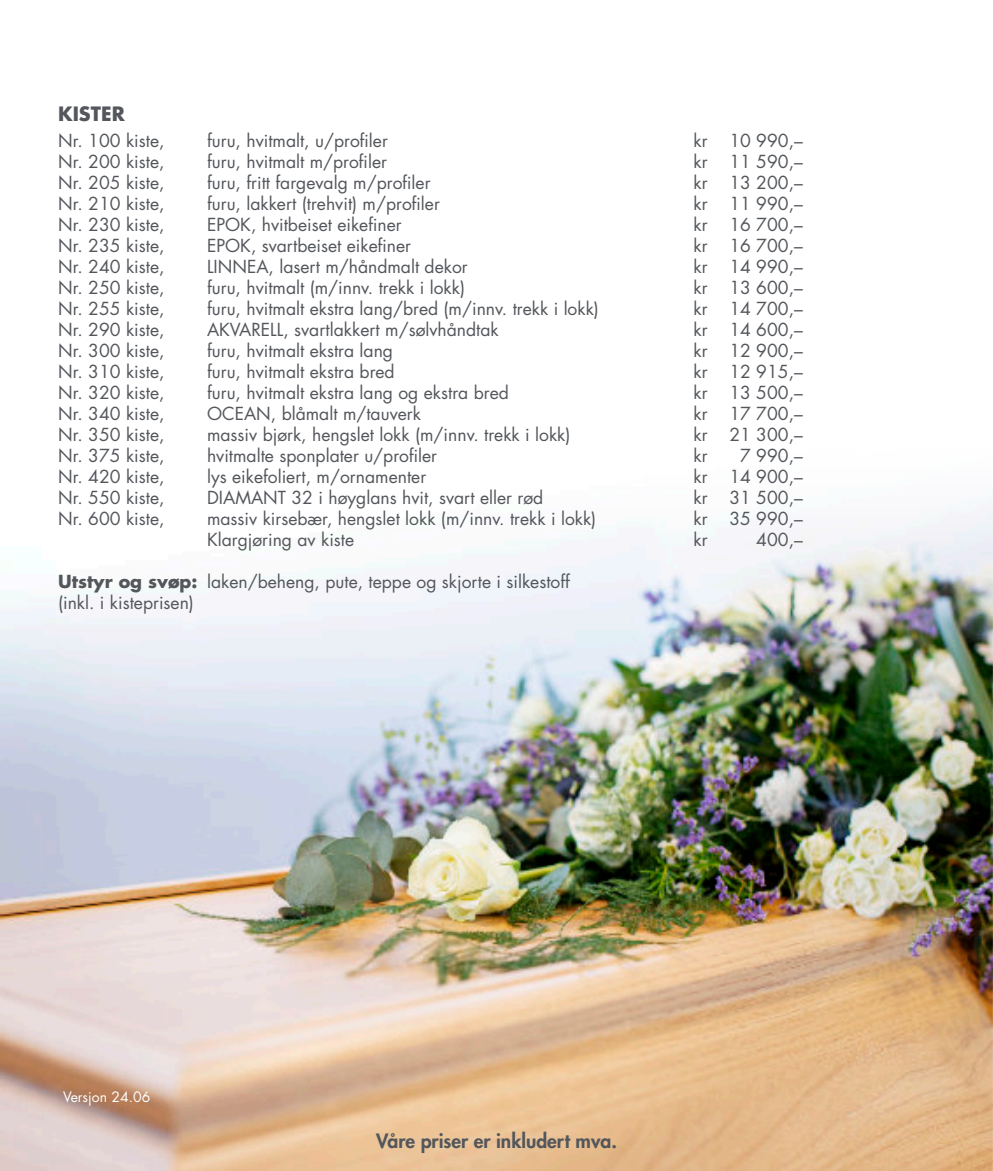
<style>
.page{position:relative;width:993px;height:1171px;background:#fff}
.page>*{position:absolute;margin:0;border:0;box-sizing:border-box;transform-origin:0 0}
.t1{font:800 19.25px "Futura Std";color:#53565b}
.t2{font:700 19.25px "Futura Std";color:#53565b}
.t3{font:17.5px "Futura Std";color:#53565b}
.t4{font:700 17.5px "Futura Std";color:#53565b}
.t5{font:14px "Futura Std";color:#fff}
</style>
<div class="page">
<img style="left:0;top:548px;width:992px;height:623px">
<p class="t2" style="left:58px;top:105px;width:68px">KISTER</p>
<p class="t3" style="left:58px;top:133px;width:108px">Nr. 100 kiste,</p>
<p class="t3" style="left:207px;top:133px;width:182px">furu, hvitmalt, u/profiler</p>
<p class="t3" style="left:693px;top:133px;width:111px">kr 10 990,–</p>
<p class="t3" style="left:58px;top:154px;width:108px">Nr. 200 kiste,</p>
<p class="t3" style="left:207px;top:154px;width:181px">furu, hvitmalt m/profiler</p>
<p class="t3" style="left:693px;top:154px;width:111px">kr 11 590,–</p>
<p class="t3" style="left:58px;top:175px;width:108px">Nr. 205 kiste,</p>
<p class="t3" style="left:207px;top:175px;width:225px">furu, fritt fargevalg m/profiler</p>
<p class="t3" style="left:693px;top:175px;width:111px">kr 13 200,–</p>
<p class="t3" style="left:58px;top:196px;width:108px">Nr. 210 kiste,</p>
<p class="t3" style="left:207px;top:196px;width:234px">furu, lakkert (trehvit) m/profiler</p>
<p class="t3" style="left:693px;top:196px;width:111px">kr 11 990,–</p>
<p class="t3" style="left:58px;top:217px;width:108px">Nr. 230 kiste,</p>
<p class="t3" style="left:207px;top:217px;width:196px">EPOK, hvitbeiset eikefiner</p>
<p class="t3" style="left:693px;top:217px;width:111px">kr 16 700,–</p>
<p class="t3" style="left:58px;top:238px;width:108px">Nr. 235 kiste,</p>
<p class="t3" style="left:207px;top:238px;width:205px">EPOK, svartbeiset eikefiner</p>
<p class="t3" style="left:693px;top:238px;width:111px">kr 16 700,–</p>
<p class="t3" style="left:58px;top:259px;width:108px">Nr. 240 kiste,</p>
<p class="t3" style="left:207px;top:259px;width:262px">LINNEA, lasert m/håndmalt dekor</p>
<p class="t3" style="left:693px;top:259px;width:111px">kr 14 990,–</p>
<p class="t3" style="left:58px;top:280px;width:108px">Nr. 250 kiste,</p>
<p class="t3" style="left:207px;top:280px;width:259px">furu, hvitmalt (m/innv. trekk i lokk)</p>
<p class="t3" style="left:693px;top:280px;width:111px">kr 13 600,–</p>
<p class="t3" style="left:58px;top:301px;width:108px">Nr. 255 kiste,</p>
<p class="t3" style="left:207px;top:301px;width:393px">furu, hvitmalt ekstra lang/bred (m/innv. trekk i lokk)</p>
<p class="t3" style="left:693px;top:301px;width:111px">kr 14 700,–</p>
<p class="t3" style="left:58px;top:322px;width:108px">Nr. 290 kiste,</p>
<p class="t3" style="left:207px;top:322px;width:293px">AKVARELL, svartlakkert m/sølvhåndtak</p>
<p class="t3" style="left:693px;top:322px;width:111px">kr 14 600,–</p>
<p class="t3" style="left:58px;top:343px;width:108px">Nr. 300 kiste,</p>
<p class="t3" style="left:207px;top:343px;width:187px">furu, hvitmalt ekstra lang</p>
<p class="t3" style="left:693px;top:343px;width:111px">kr 12 900,–</p>
<p class="t3" style="left:58px;top:364px;width:108px">Nr. 310 kiste,</p>
<p class="t3" style="left:207px;top:364px;width:189px">furu, hvitmalt ekstra bred</p>
<p class="t3" style="left:693px;top:364px;width:111px">kr 12 915,–</p>
<p class="t3" style="left:58px;top:385px;width:108px">Nr. 320 kiste,</p>
<p class="t3" style="left:207px;top:385px;width:303px">furu, hvitmalt ekstra lang og ekstra bred</p>
<p class="t3" style="left:693px;top:385px;width:111px">kr 13 500,–</p>
<p class="t3" style="left:58px;top:406px;width:108px">Nr. 340 kiste,</p>
<p class="t3" style="left:207px;top:406px;width:215px">OCEAN, blåmalt m/tauverk</p>
<p class="t3" style="left:693px;top:406px;width:111px">kr 17 700,–</p>
<p class="t3" style="left:58px;top:427px;width:108px">Nr. 350 kiste,</p>
<p class="t3" style="left:207px;top:427px;width:365px">massiv bjørk, hengslet lokk (m/innv. trekk i lokk)</p>
<p class="t3" style="left:693px;top:427px;width:111px">kr 21 300,–</p>
<p class="t3" style="left:58px;top:448px;width:108px">Nr. 375 kiste,</p>
<p class="t3" style="left:207px;top:448px;width:231px">hvitmalte sponplater u/profiler</p>
<p class="t3" style="left:693px;top:448px;width:16px">kr</p>
<p class="t3" style="left:739px;top:448px;width:64px">7 990,–</p>
<p class="t3" style="left:58px;top:469px;width:108px">Nr. 420 kiste,</p>
<p class="t3" style="left:207px;top:469px;width:220px">lys eikefoliert, m/ornamenter</p>
<p class="t3" style="left:693px;top:469px;width:111px">kr 14 900,–</p>
<p class="t3" style="left:58px;top:490px;width:108px">Nr. 550 kiste,</p>
<p class="t3" style="left:207px;top:490px;width:337px">DIAMANT 32 i høyglans hvit, svart eller rød</p>
<p class="t3" style="left:693px;top:490px;width:111px">kr 31 500,–</p>
<p class="t3" style="left:58px;top:511px;width:108px">Nr. 600 kiste,</p>
<p class="t3" style="left:207px;top:511px;width:390px">massiv kirsebær, hengslet lokk (m/innv. trekk i lokk)</p>
<p class="t3" style="left:693px;top:511px;width:111px">kr 35 990,–</p>
<p class="t3" style="left:207px;top:532px;width:149px">Klargjøring av kiste</p>
<p class="t3" style="left:693px;top:532px;width:16px">kr</p>
<p class="t3" style="left:756px;top:532px;width:48px">400,–</p>
<p class="t4" style="left:58px;top:574px;width:141px">Utstyr og svøp:</p>
<p class="t3" style="left:207px;top:574px;width:364px">laken/beheng, pute, teppe og skjorte i silkestoff</p>
<p class="t3" style="left:58px;top:595px;width:137px">(inkl. i kisteprisen)</p>
<p class="t5" style="left:63px;top:1090px;width:89px">Versjon 24.06</p>
<p class="t1" style="left:376px;top:1132px;width:242px">Våre priser er inkludert mva.</p>
</div>
